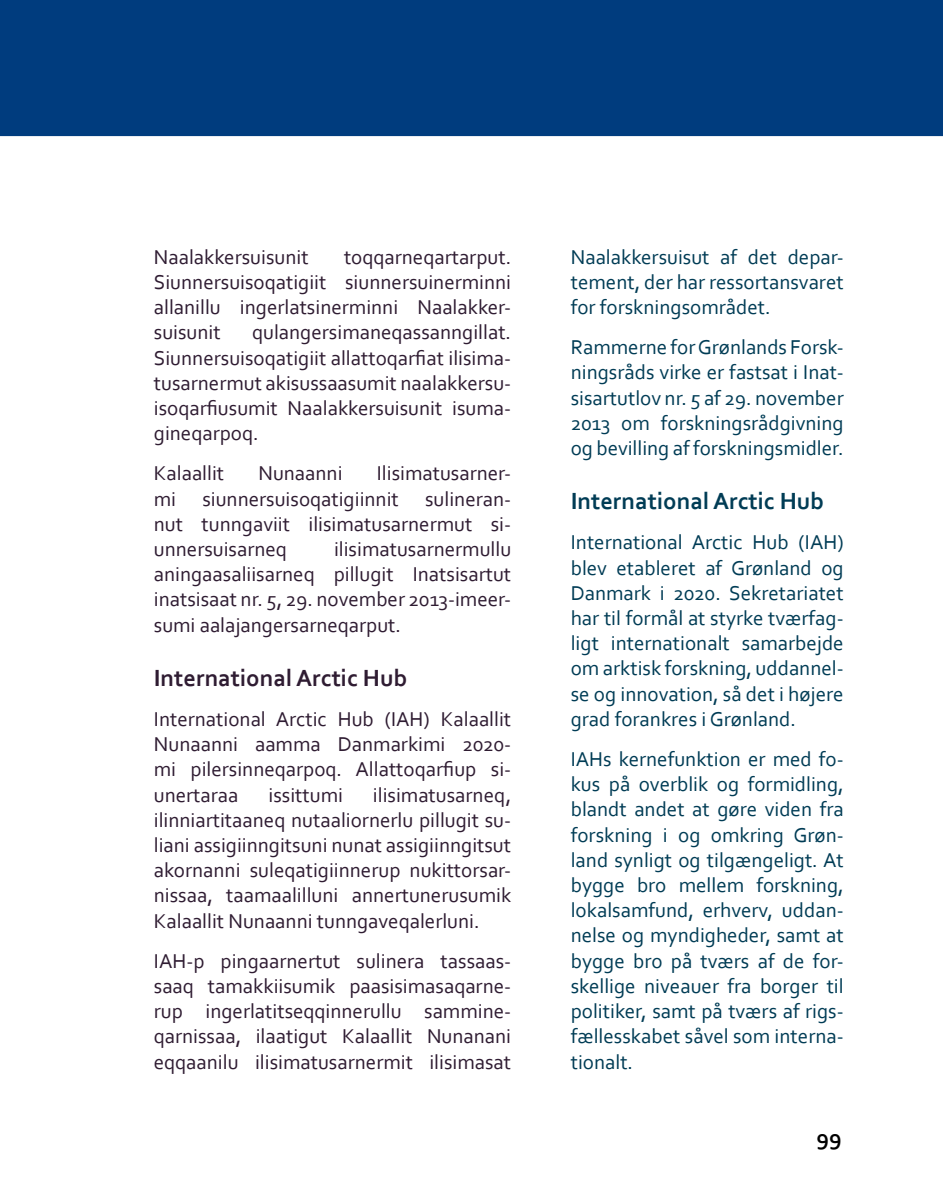
<style>
.page{position:relative;width:943px;height:1191px;background:#fff}
.page>*{position:absolute;margin:0;border:0;box-sizing:border-box;transform-origin:0 0}
.t1{font:700 24.5px "Corbel";color:#003c55}
.t2{font:700 24.5px "Corbel";color:#2f1c32}
.t3{font:700 22.75px "Corbel";color:#000}
.t4{font:21px/25.2px "Corbel";color:#2f1c32;text-align:justify}
.t5{font:21px/25.2px "Corbel";color:#003c55;text-align:justify}
</style>
<div class="page">
<div style="left:0;top:0;width:943px;height:136px;background:#003c7e"></div>
<p class="t4" style="left:154px;top:244px;width:156px">Naalakkersuisunit</p>
<p class="t4" style="left:154px;top:244px;width:359px;text-indent:190px">toqqarneqartarput.<br>Siunnersuisoqatigiit siunnersuinerminni allanillu ingerlatsinerminni Naalakker&shy;suisunit</p>
<p class="t4" style="left:154px;top:319px;width:359px;text-indent:98px">qulangersimaneqassanngillat.<br>Siunnersuisoqatigiit allattoqarfiat ilisima&shy;tusarnermut akisussaasumit naalakkersu&shy;isoqarfiusumit Naalakkersuisunit isuma&shy;gineqarpoq.</p>
<p class="t4" style="left:154px;top:460px;width:72px">Kalaallit</p>
<p class="t4" style="left:258px;top:460px;width:86px">Nunaanni</p>
<p class="t4" style="left:154px;top:460px;width:359px;text-indent:223px">Ilisimatusarner&shy;mi siunnersuisoqatigiinnit</p>
<p class="t4" style="left:154px;top:485px;width:359px;text-indent:271px">sulineran&shy;nut tunngaviit ilisimatusarnermut si&shy;unnersuisarneq</p>
<p class="t4" style="left:154px;top:536px;width:359px;text-indent:180px">ilisimatusarnermullu aningaasaliisarneq pillugit Inatsisartut inatsisaat nr. 5, 29. november 2013-imeer&shy;sumi aalajangersarneqarput.</p>
<p class="t2" style="left:154px;top:662px;width:255px">International Arctic Hub</p>
<p class="t4" style="left:154px;top:706px;width:359px">International Arctic Hub (IAH) Kalaallit Nunaanni aamma Danmarkimi 2020- mi pilersinneqarpoq. Allattoqarfiup si&shy;unertaraa</p>
<p class="t4" style="left:154px;top:781px;width:359px;text-indent:219px">ilisimatusarneq, ilinniartitaaneq nutaaliornerlu pillugit su&shy;liani assigiinngitsuni nunat assigiinngitsut akornanni suleqatigiinnerup nukittorsar&shy;nissaa, taamaalilluni annertunerusumik Kalaallit Nunaanni tunngaveqalerluni.</p>
<p class="t4" style="left:154px;top:947px;width:359px">IAH-p pingaarnertut sulinera tassaas&shy;saaq tamakkiisumik paasisimasaqarne&shy;rup ingerlatitseqqinnerullu sammine&shy;qarnissaa, ilaatigut Kalaallit Nunanani eqqaanilu ilisimatusarnermit ilisimasat</p>
<p class="t4" style="left:268px;top:781px;width:76px">issittumi</p>
<p class="t5" style="left:570px;top:244px;width:274px">Naalakkersuisut af det depar&shy;tement, der har ressortansvaret for forskningsområdet.</p>
<p class="t5" style="left:570px;top:334px;width:274px">Rammerne for Grønlands Forsk&shy;ningsråds virke er fastsat i Inat&shy;sisartutlov nr. 5 af 29. november 2013 om forskningsrådgivning og bevilling af forskningsmidler.</p>
<p class="t1" style="left:570px;top:486px;width:255px">International Arctic Hub</p>
<p class="t5" style="left:570px;top:529px;width:274px">International Arctic Hub (IAH) blev etableret af Grønland og Danmark i 2020. Sekretariatet har til formål at styrke tværfag&shy;ligt internationalt samarbejde om arktisk forskning, uddannel&shy;se og innovation, så det i højere grad forankres i Grønland.</p>
<p class="t5" style="left:570px;top:746px;width:274px">IAHs kernefunktion er med fo&shy;kus på overblik og formidling, blandt andet at gøre viden fra forskning i og omkring Grøn&shy;land synligt og tilgængeligt. At bygge bro mellem forskning, lokalsamfund, erhverv, uddan&shy;nelse og myndigheder, samt at bygge bro på tværs af de for&shy;skellige niveauer fra borger til politiker, samt på tværs af rigs&shy;fællesskabet såvel som interna&shy;tionalt.</p>
<p class="t3" style="left:816px;top:1122px;width:27px">99</p>
</div>
